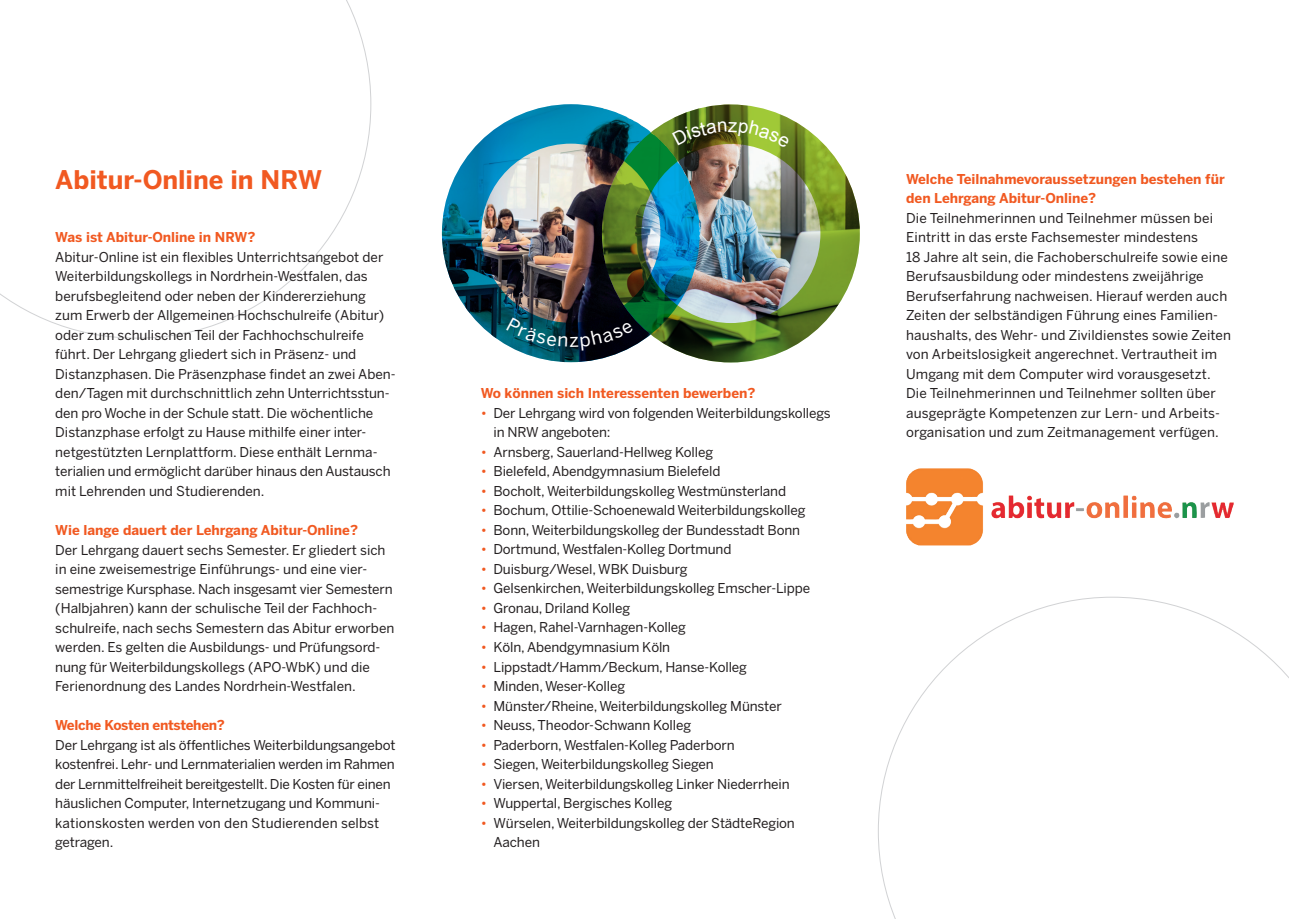
<style>
.page{position:relative;width:1289px;height:919px;background:#fff}
.page>*{position:absolute;margin:0;border:0;box-sizing:border-box;transform-origin:0 0}
.t1{font:700 25.5px "Benton Sans";color:#f15921}
.t2{font:13.5px/19.5px "Benton Sans";letter-spacing:-.01em;color:#231f20}
.t3{font:13.5px/19.5px "Benton Sans";letter-spacing:.01em;color:#231f20}
.t4{font:700 13.5px/19.5px "Benton Sans";color:#f15921}
.t5{font:700 13.5px "Benton Sans";letter-spacing:-.02em;color:#f15921}
.s1{color:#f15921}
</style>
<div class="page">
<svg style="left:878px;top:596px;width:410px;height:322px"></svg>
<svg style="left:0;top:0;width:371px;height:338px"></svg>
<img style="left:906px;top:468px;width:230px;height:50px">
<img style="left:602px;top:104px;width:257px;height:258px;border-radius:129px">
<img style="left:442px;top:104px;width:257px;height:258px;border-radius:129px">
<div style="left:442px;top:104px;width:257px;height:258px;border:39px solid #00aeef;border-radius:50%"></div>
<div style="left:602px;top:104px;width:257px;height:258px;border:39px solid #a6ce39;border-radius:50%"></div>
<svg style="left:699px;top:220px;width:14px;height:11px"></svg>
<svg style="left:658px;top:120px;width:131px;height:36px;background:#6e8136"></svg>
<svg style="left:506px;top:318px;width:127px;height:32px;background:#052c39"></svg>
<h1 class="t1" style="left:55px;top:165px;width:268px">Abitur-Online in NRW</h1>
<p class="t4" style="left:55px;top:228px;width:202px">Was ist Abitur-Online in NRW?</p>
<p class="t2" style="left:55px;top:247px;width:342px">Abitur-Online ist ein flexibles Unterrichtsangebot der Weiterbildungskollegs in Nordrhein-Westfalen, das berufsbegleitend oder neben der Kindererziehung zum Erwerb der Allgemeinen Hochschulreife (Abitur) oder zum schulischen Teil der Fachhochschulreife führt. Der Lehrgang gliedert sich in Präsenz- und Distanzphasen. Die Präsenzphase findet an zwei Aben&shy;den/Tagen mit durchschnittlich zehn Unterrichtsstun&shy;den pro Woche in der Schule statt. Die wöchentliche Distanzphase erfolgt zu Hause mithilfe einer inter&shy;netgestützten Lernplattform. Diese enthält Lernma&shy;terialien und ermöglicht darüber hinaus den Austausch mit Lehrenden und Studierenden.</p>
<p class="t4" style="left:55px;top:520px;width:304px">Wie lange dauert der Lehrgang Abitur-Online?</p>
<p class="t2" style="left:55px;top:540px;width:340px">Der Lehrgang dauert sechs Semester. Er gliedert sich in eine zweisemestrige Einführungs- und eine vier&shy;semestrige Kursphase. Nach insgesamt vier Semestern (Halbjahren) kann der schulische Teil der Fachhoch&shy;schulreife, nach sechs Semestern das Abitur erworben werden. Es gelten die Ausbildungs- und Prüfungsord&shy;nung für Weiterbildungskollegs (APO-WbK) und die Ferienordnung des Landes Nordrhein-Westfalen.</p>
<p class="t5" style="left:55px;top:717px;width:171px">Welche Kosten entstehen?</p>
<p class="t2" style="left:55px;top:735px;width:342px">Der Lehrgang ist als öffentliches Weiterbildungsangebot kostenfrei. Lehr- und Lernmaterialien werden im Rahmen der Lernmittelfreiheit bereitgestellt. Die Kosten für einen häuslichen Computer, Internetzugang und Kommuni&shy;kationskosten werden von den Studierenden selbst getragen.</p>
<p class="t4" style="left:480px;top:384px;width:276px">Wo können sich Interessenten bewerben?</p>
<p class="t2" style="left:493px;top:403px;width:339px;text-indent:-13px"><span class="s1">•</span> Der Lehrgang wird von folgenden Weiterbildungskollegs in NRW angeboten:</p>
<p class="t2" style="left:480px;top:442px;width:234px"><span class="s1">•</span> Arnsberg, Sauerland-Hellweg Kolleg</p>
<p class="t2" style="left:480px;top:462px;width:241px"><span class="s1">•</span> Bielefeld, Abendgymnasium Bielefeld</p>
<p class="t2" style="left:480px;top:481px;width:307px"><span class="s1">•</span> Bocholt, Weiterbildungskolleg Westmünsterland</p>
<p class="t2" style="left:480px;top:501px;width:326px"><span class="s1">•</span> Bochum, Ottilie-Schoenewald Weiterbildungskolleg</p>
<p class="t2" style="left:480px;top:520px;width:321px"><span class="s1">•</span> Bonn, Weiterbildungskolleg der Bundesstadt Bonn</p>
<p class="t2" style="left:480px;top:540px;width:252px"><span class="s1">•</span> Dortmund, Westfalen-Kolleg Dortmund</p>
<p class="t2" style="left:480px;top:559px;width:208px"><span class="s1">•</span> Duisburg/Wesel, WBK Duisburg</p>
<p class="t2" style="left:480px;top:579px;width:331px"><span class="s1">•</span> Gelsenkirchen, Weiterbildungskolleg Emscher-Lippe</p>
<p class="t2" style="left:480px;top:598px;width:151px"><span class="s1">•</span> Gronau, Driland Kolleg</p>
<p class="t2" style="left:480px;top:618px;width:207px"><span class="s1">•</span> Hagen, Rahel-Varnhagen-Kolleg</p>
<p class="t2" style="left:480px;top:637px;width:191px"><span class="s1">•</span> Köln, Abendgymnasium Köln</p>
<p class="t2" style="left:480px;top:657px;width:268px"><span class="s1">•</span> Lippstadt/Hamm/Beckum, Hanse-Kolleg</p>
<p class="t2" style="left:480px;top:676px;width:146px"><span class="s1">•</span> Minden, Weser-Kolleg</p>
<p class="t2" style="left:480px;top:696px;width:302px"><span class="s1">•</span> Münster/Rheine, Weiterbildungskolleg Münster</p>
<p class="t2" style="left:480px;top:715px;width:212px"><span class="s1">•</span> Neuss, Theodor-Schwann Kolleg</p>
<p class="t2" style="left:480px;top:735px;width:255px"><span class="s1">•</span> Paderborn, Westfalen-Kolleg Paderborn</p>
<p class="t2" style="left:480px;top:754px;width:234px"><span class="s1">•</span> Siegen, Weiterbildungskolleg Siegen</p>
<p class="t2" style="left:480px;top:774px;width:310px"><span class="s1">•</span> Viersen, Weiterbildungskolleg Linker Niederrhein</p>
<p class="t2" style="left:480px;top:793px;width:193px"><span class="s1">•</span> Wuppertal, Bergisches Kolleg</p>
<p class="t2" style="left:493px;top:813px;width:303px;text-indent:-13px"><span class="s1">•</span> Würselen, Weiterbildungskolleg der StädteRegion<br>Aachen</p>
<p class="t4" style="left:906px;top:169px;width:320px">Welche Teilnahmevoraussetzungen bestehen für den Lehrgang Abitur-Online?</p>
<p class="t3" style="left:906px;top:208px;width:326px">Die Teilnehmerinnen und Teilnehmer müssen bei Eintritt in das erste Fachsemester mindestens<br>18 Jahre alt sein, die Fachoberschulreife sowie eine Berufsausbildung oder mindestens zweijährige Berufserfahrung nachweisen. Hierauf werden auch Zeiten der selbständigen Führung eines Familien&shy;haushalts, des Wehr- und Zivildienstes sowie Zeiten von Arbeitslosigkeit angerechnet. Vertrautheit im Umgang mit dem Computer wird vorausgesetzt.<br>Die Teilnehmerinnen und Teilnehmer sollten über ausgeprägte Kompetenzen zur Lern- und Arbeits&shy;organisation und zum Zeitmanagement verfügen.</p>
</div>
